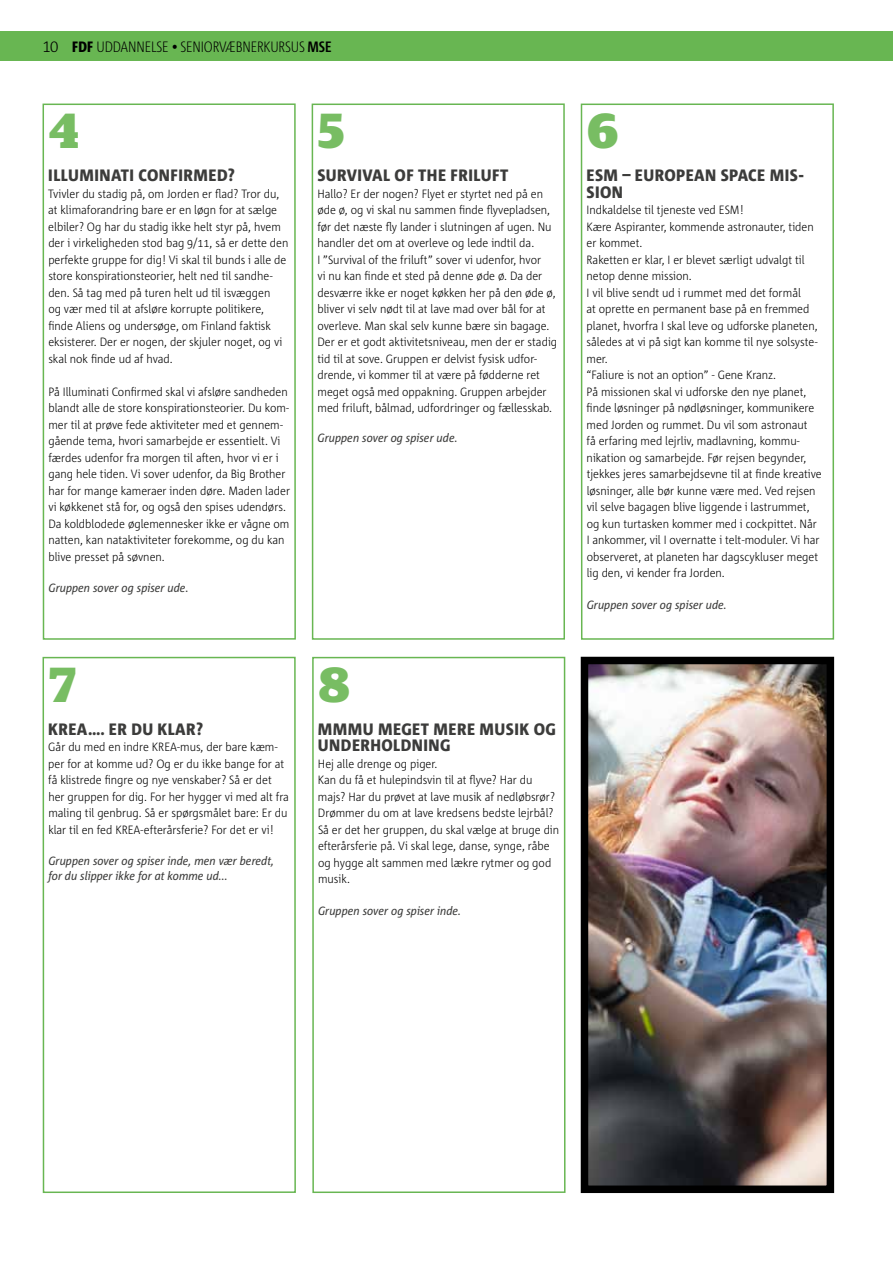
<style>
.page{position:relative;width:893px;height:1263px;background:#fff}
.page>*{position:absolute;margin:0;border:0;box-sizing:border-box;transform-origin:0 0}
.t1{font:900 49.5px "Guardian Egyp";color:#78bd63}
.t2{font:800 16.5px/16.5px "Corpid C1 s S Cd";color:#3c3c3b}
.t3{font:300 15px "Corpid C1 s Cd";letter-spacing:-.03em;color:#000}
.t4{font:300 12px/16.5px "Corpid C1 s S Cd";color:#000}
.t5{font:italic 12px/15px "Corpid C1 s S Cd";color:#3c3c3b}
.s1{font-family:"Corpid C1 s"}
.s2{font-weight:800}
.s3{font-weight:700}
</style>
<div class="page">
<div style="left:0;top:32px;width:893px;height:29px;background:#68b652"></div>
<div style="left:43px;top:103px;width:253px;height:537px;border:2px solid #68b652"></div>
<div style="left:312px;top:103px;width:253px;height:537px;border:2px solid #68b652"></div>
<div style="left:581px;top:103px;width:253px;height:537px;border:2px solid #68b652"></div>
<div style="left:43px;top:657px;width:253px;height:536px;border:2px solid #68b652"></div>
<div style="left:312px;top:657px;width:253px;height:536px;border:2px solid #68b652"></div>
<img style="left:590px;top:666px;width:235px;height:518px">
<div style="left:581px;top:657px;width:253px;height:536px;border:8px solid #000"></div>
<p class="t3" style="left:43px;top:37px;width:291px"><span class="s1">10</span> <span class="s2">FDF</span> UDDANNELSE • SENIORVÆBNERKURSUS <span class="s3">MSE</span></p>
<h1 class="t1" style="left:49px;top:92px;width:32px">4</h1>
<h2 class="t2" style="left:48px;top:167px;width:188px">ILLUMINATI CONFIRMED?</h2>
<p class="t4" style="left:48px;top:185px;width:242px">Tvivler du stadig på, om Jorden er flad? Tror du, at klimaforandring bare er en løgn for at sælge elbiler? Og har du stadig ikke helt styr på, hvem der i virkeligheden stod bag 9/11, så er dette den perfekte gruppe for dig! Vi skal til bunds i alle de store konspirationsteorier, helt ned til sandhe&shy;den. Så tag med på turen helt ud til isvæggen<br>og vær med til at afsløre korrupte politikere, finde Aliens og undersøge, om Finland faktisk eksisterer. Der er nogen, der skjuler noget, og vi skal nok finde ud af hvad.</p>
<p class="t4" style="left:48px;top:383px;width:243px">På Illuminati Confirmed skal vi afsløre sandheden blandt alle de store konspirationsteorier. Du kom&shy;mer til at prøve fede aktiviteter med et gennem&shy;gående tema, hvori samarbejde er essentielt. Vi færdes udenfor fra morgen til aften, hvor vi er i gang hele tiden. Vi sover udenfor, da Big Brother har for mange kameraer inden døre. Maden lader vi køkkenet stå for, og også den spises udendørs.<br>Da koldblodede øglemennesker ikke er vågne om natten, kan nataktiviteter forekomme, og du kan blive presset på søvnen.</p>
<p class="t5" style="left:48px;top:580px;width:142px">Gruppen sover og spiser ude.</p>
<h1 class="t1" style="left:318px;top:92px;width:28px">5</h1>
<h2 class="t2" style="left:317px;top:167px;width:193px">SURVIVAL OF THE FRILUFT</h2>
<p class="t4" style="left:317px;top:185px;width:241px">Hallo? Er der nogen? Flyet er styrtet ned på en øde ø, og vi skal nu sammen finde flyvepladsen, før det næste fly lander i slutningen af ugen. Nu handler det om at overleve og lede indtil da.<br>I ”Survival of the friluft” sover vi udenfor, hvor<br>vi nu kan finde et sted på denne øde ø. Da der desværre ikke er noget køkken her på den øde ø, bliver vi selv nødt til at lave mad over bål for at overleve. Man skal selv kunne bære sin bagage.<br>Der er et godt aktivitetsniveau, men der er stadig tid til at sove. Gruppen er delvist fysisk udfor&shy;drende, vi kommer til at være på fødderne ret meget også med oppakning. Gruppen arbejder med friluft, bålmad, udfordringer og fællesskab.</p>
<p class="t5" style="left:318px;top:430px;width:142px">Gruppen sover og spiser ude.</p>
<h1 class="t1" style="left:49px;top:645px;width:29px">7</h1>
<h2 class="t2" style="left:48px;top:720px;width:156px">KREA…. ER DU KLAR?</h2>
<p class="t4" style="left:48px;top:738px;width:242px">Går du med en indre KREA-mus, der bare kæm&shy;per for at komme ud? Og er du ikke bange for at få klistrede fingre og nye venskaber? Så er det her gruppen for dig. For her hygger vi med alt fra maling til genbrug. Så er spørgsmålet bare: Er du klar til en fed KREA-efterårsferie? For det er vi!</p>
<p class="t5" style="left:48px;top:853px;width:227px">Gruppen sover og spiser inde, men vær beredt, for du slipper ikke for at komme ud...</p>
<h1 class="t1" style="left:318px;top:645px;width:33px">8</h1>
<h2 class="t2" style="left:318px;top:720px;width:240px">MMMU MEGET MERE MUSIK OG<br>UNDERHOLDNING</h2>
<p class="t4" style="left:318px;top:755px;width:243px">Hej alle drenge og piger.<br>Kan du få et hulepindsvin til at flyve? Har du majs? Har du prøvet at lave musik af nedløbsrør?<br>Drømmer du om at lave kredsens bedste lejrbål?<br>Så er det her gruppen, du skal vælge at bruge din efterårsferie på. Vi skal lege, danse, synge, råbe og hygge alt sammen med lækre rytmer og god musik.</p>
<p class="t5" style="left:318px;top:903px;width:145px">Gruppen sover og spiser inde.</p>
<h1 class="t1" style="left:587px;top:92px;width:33px">6</h1>
<h2 class="t2" style="left:586px;top:167px;width:219px">ESM – EUROPEAN SPACE MIS-<br>SION</h2>
<p class="t4" style="left:586px;top:202px;width:237px">Indkaldelse til tjeneste ved ESM!<br>Kære Aspiranter, kommende astronauter, tiden er kommet.<br>Raketten er klar, I er blevet særligt udvalgt til netop denne mission.<br>I vil blive sendt ud i rummet med det formål<br>at oprette en permanent base på en fremmed planet, hvorfra I skal leve og udforske planeten, således at vi på sigt kan komme til nye solsyste&shy;mer.<br>“Faliure is not an option” - Gene Kranz.<br>På missionen skal vi udforske den nye planet, finde løsninger på nødløsninger, kommunikere med Jorden og rummet. Du vil som astronaut<br>få erfaring med lejrliv, madlavning, kommu&shy;nikation og samarbejde. Før rejsen begynder, tjekkes jeres samarbejdsevne til at finde kreative løsninger, alle bør kunne være med. Ved rejsen vil selve bagagen blive liggende i lastrummet, og kun turtasken kommer med i cockpittet. Når I ankommer, vil I overnatte i telt-moduler. Vi har observeret, at planeten har dagscykluser meget lig den, vi kender fra Jorden.</p>
<p class="t5" style="left:587px;top:597px;width:142px">Gruppen sover og spiser ude.</p>
</div>
